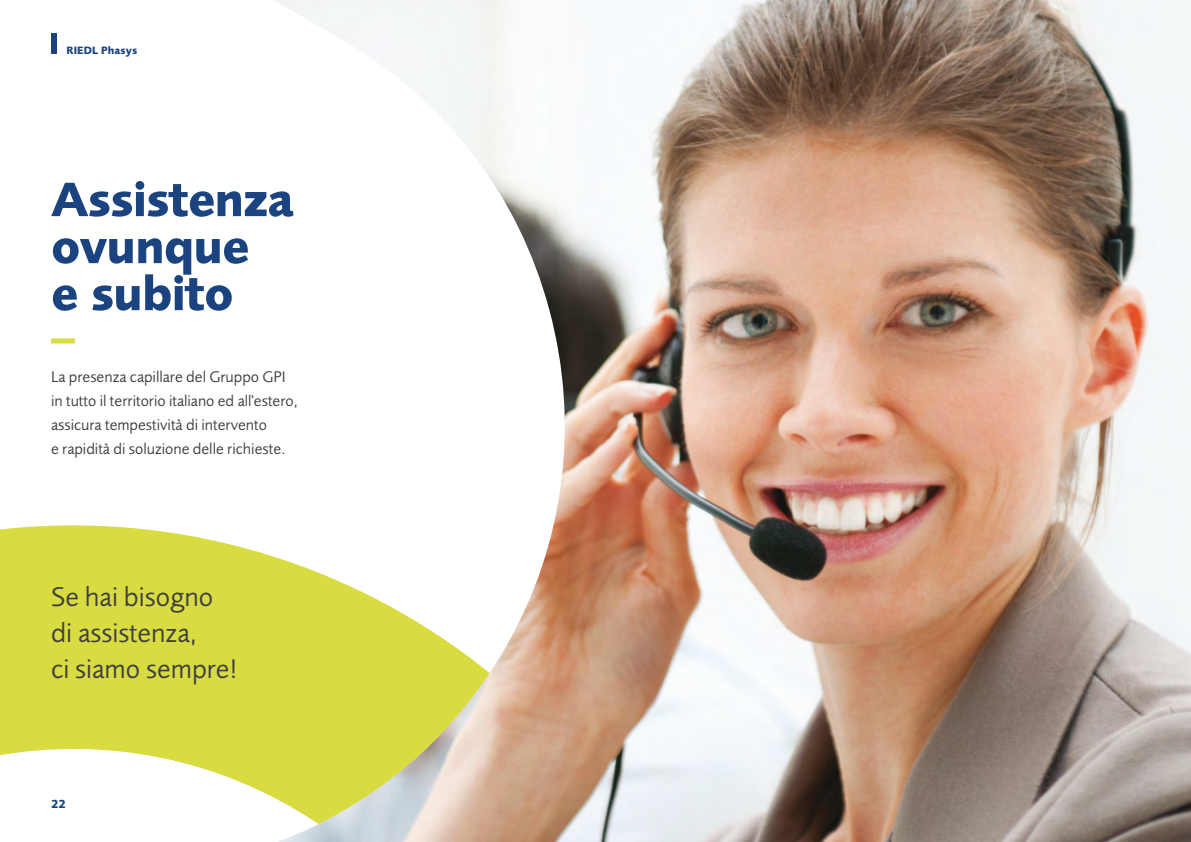
<style>
.page{position:relative;width:1191px;height:842px;background:#fff}
.page>*{position:absolute;margin:0;border:0;box-sizing:border-box;transform-origin:0 0}
.t1{font:700 50px/47px "Foundry Sans OT2";letter-spacing:-.02em;color:#1b4380}
.t2{font:28px/36px "Foundry Sans OT2";color:#3e3d40}
.t3{font:16px/24px "Foundry Sans OT2";color:#3e3d40}
.t4{font:700 12px "Foundry Sans OT2";color:#1b4380}
.t5{font:700 11px "Foundry Sans OT2";letter-spacing:.01em;color:#1b4380}
</style>
<div class="page">
<div style="left:51px;top:33px;width:5px;height:21px;background:#1b4380"></div>
<div style="left:0;top:525px;width:186px;height:239px;background:#d8dc40"></div>
<svg style="left:186px;top:535px;width:88px;height:263px;background:#dcdf55"></svg>
<img style="left:274px;top:0;width:917px;height:842px">
<div style="left:51px;top:338px;width:24px;height:5px;background:#d8dc40"></div>
<p class="t5" style="left:67px;top:41px;width:72px">RIEDL Phasys</p>
<h1 class="t1" style="left:51px;top:171px;width:244px">Assistenza ovunque<br>e subito</h1>
<p class="t3" style="left:51px;top:364px;width:248px">La presenza capillare del Gruppo GPI in tutto il territorio italiano ed all'estero, assicura tempestività di intervento<br>e rapidità di soluzione delle richieste.</p>
<h2 class="t2" style="left:51px;top:577px;width:188px">Se hai bisogno di assistenza,<br>ci siamo sempre!</h2>
<p class="t4" style="left:51px;top:794px;width:16px">22</p>
</div>
